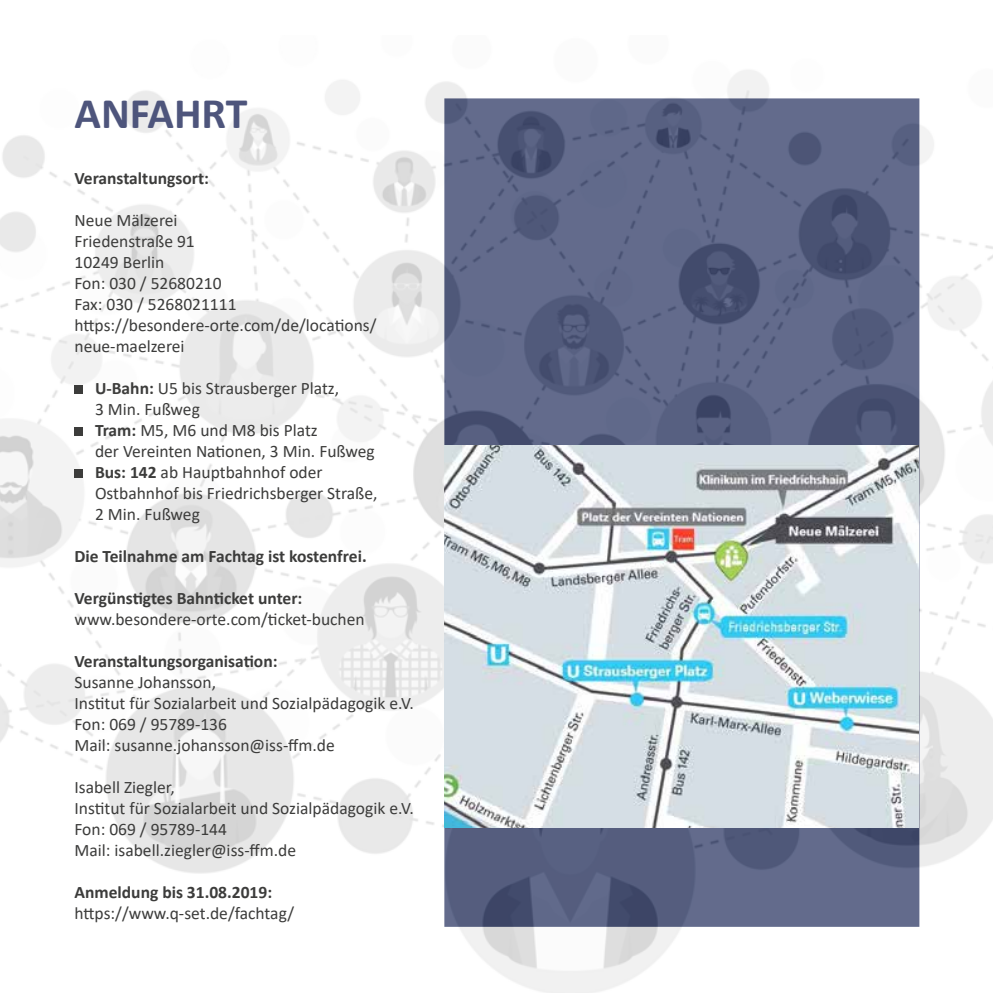
<style>
.page{position:relative;width:993px;height:993px;background:#fff}
.page>*{position:absolute;margin:0;border:0;box-sizing:border-box;transform-origin:0 0}
.t1{font:700 43.75px "Calibri";color:#4e557c}
.t2{font:17.5px/21px "Calibri";color:#3c3c3b}
.t3{font:700 17.5px "Calibri";color:#3c3c3b}
.s1{font-weight:700}
</style>
<div class="page">
<img style="left:0;top:70px;width:992px;height:922px">
<div style="left:74px;top:385px;width:9px;height:9px;background:#3c3c3b"></div>
<div style="left:74px;top:427px;width:9px;height:9px;background:#3c3c3b"></div>
<div style="left:74px;top:469px;width:9px;height:9px;background:#3c3c3b"></div>
<img style="left:444px;top:445px;width:474px;height:382px">
<h1 class="t1" style="left:74px;top:82px;width:174px">ANFAHRT</h1>
<p class="t3" style="left:74px;top:165px;width:136px">Veranstaltungsort:</p>
<p class="t2" style="left:74px;top:209px;width:303px">Neue Mälzerei<br>Friedenstraße 91<br>10249 Berlin<br>Fon: 030 / 52680210<br>Fax: 030 / 5268021111 https://besondere-orte.com/de/locations/ neue-maelzerei</p>
<p class="t2" style="left:95px;top:377px;width:284px"><span class="s1">U-Bahn:</span> U5 bis Strausberger Platz,<br>3 Min. Fußweg<br><span class="s1">Tram:</span> M5, M6 und M8 bis Platz<br>der Vereinten Nationen, 3 Min. Fußweg<br><span class="s1">Bus: 142</span> ab Hauptbahnhof oder<br>Ostbahnhof bis Friedrichsberger Straße,<br>2 Min. Fußweg</p>
<p class="t3" style="left:74px;top:543px;width:293px">Die Teilnahme am Fachtag ist kostenfrei.</p>
<p class="t3" style="left:74px;top:585px;width:229px">Vergünstigtes Bahnticket unter:</p>
<p class="t2" style="left:74px;top:608px;width:292px">www.besondere-orte.com/ticket-buchen</p>
<p class="t3" style="left:74px;top:648px;width:204px">Veranstaltungsorganisation:</p>
<p class="t2" style="left:74px;top:671px;width:341px">Susanne Johansson,<br>Institut für Sozialarbeit und Sozialpädagogik e.V.<br>Fon: 069 / 95789-136<br>Mail: susanne.johansson@iss-ffm.de</p>
<p class="t2" style="left:74px;top:776px;width:341px">Isabell Ziegler,<br>Institut für Sozialarbeit und Sozialpädagogik e.V.<br>Fon: 069 / 95789-144<br>Mail: isabell.ziegler@iss-ffm.de</p>
<p class="t3" style="left:74px;top:879px;width:199px">Anmeldung bis 31.08.2019:</p>
<p class="t2" style="left:74px;top:902px;width:221px">https://www.q-set.de/fachtag/</p>
</div>
